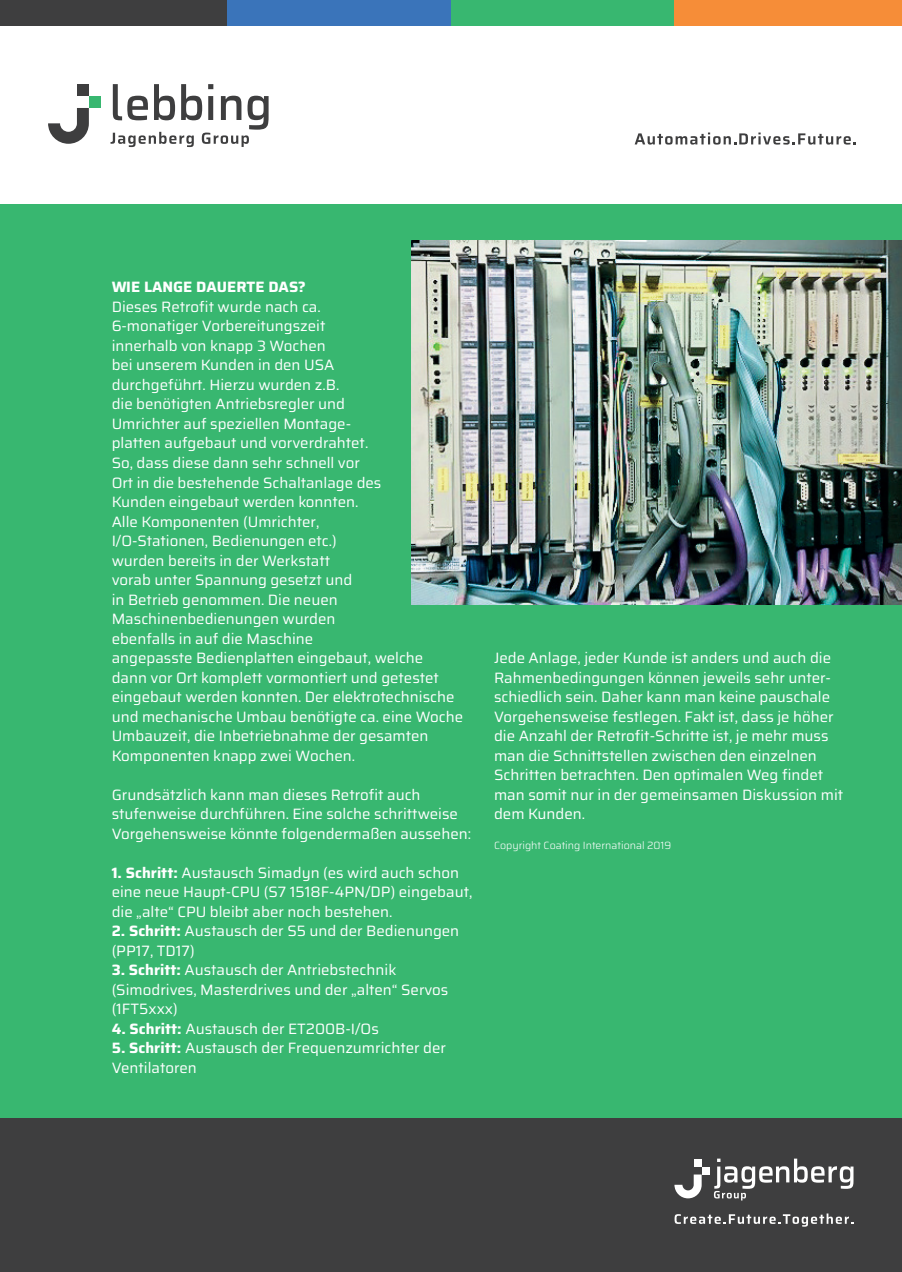
<style>
.page{position:relative;width:902px;height:1272px;background:#fff}
.page>*{position:absolute;margin:0;border:0;box-sizing:border-box;transform-origin:0 0}
.t1{font:15px/19.5px "Saira";color:#fff}
.t2{font:700 15px "Saira";color:#fff}
.t3{font:300 10.5px "Saira";color:#fff}
.s1{font-weight:700}
</style>
<div class="page">
<div style="left:0;top:204px;width:901px;height:925px;background:#38b770"></div>
<svg style="left:48px;top:108px;width:41px;height:36px"></svg>
<div style="left:89px;top:96px;width:12px;height:12px;background:#38b770"></div>
<div style="left:77px;top:84px;width:12px;height:12px;background:#3e3e3f"></div>
<svg style="left:110px;top:84px;width:158px;height:63px"></svg>
<svg style="left:634px;top:132px;width:221px;height:13px"></svg>
<div style="left:0;top:1118px;width:901px;height:153px;background:#3e3e3f"></div>
<svg style="left:674px;top:1213px;width:179px;height:13px"></svg>
<svg style="left:674px;top:1174px;width:27px;height:24px"></svg>
<div style="left:701px;top:1166px;width:8px;height:8px;background:#fff"></div>
<div style="left:693px;top:1158px;width:8px;height:8px;background:#fff"></div>
<svg style="left:713px;top:1158px;width:140px;height:42px"></svg>
<div style="left:0;top:0;width:227px;height:26px;background:#3e3e3f"></div>
<div style="left:227px;top:0;width:224px;height:26px;background:#3a74ba"></div>
<div style="left:451px;top:0;width:223px;height:26px;background:#38b770"></div>
<div style="left:674px;top:0;width:227px;height:26px;background:#f68d38"></div>
<img style="left:411px;top:240px;width:490px;height:364px">
<p class="t2" style="left:112px;top:275px;width:196px">WIE LANGE DAUERTE DAS?</p>
<p class="t1" style="left:112px;top:296px;width:353px">Dieses Retrofit wurde nach ca.<br>6-monatiger Vorbereitungszeit<br>innerhalb von knapp 3 Wochen<br>bei unserem Kunden in den USA<br>durchgeführt. Hierzu wurden z.B.<br>die benötigten Antriebsregler und<br>Umrichter auf speziellen Montage-<br>platten aufgebaut und vorverdrahtet.<br>So, dass diese dann sehr schnell vor<br>Ort in die bestehende Schaltanlage des<br>Kunden eingebaut werden konnten.<br>Alle Komponenten (Umrichter,<br>I/O-Stationen, Bedienungen etc.)<br>wurden bereits in der Werkstatt<br>vorab unter Spannung gesetzt und<br>in Betrieb genommen. Die neuen Maschinenbedienungen wurden<br>ebenfalls in auf die Maschine<br>angepasste Bedienplatten eingebaut, welche<br>dann vor Ort komplett vormontiert und getestet eingebaut werden konnten. Der elektrotechnische und mechanische Umbau benötigte ca. eine Woche Umbauzeit, die Inbetriebnahme der gesamten Komponenten knapp zwei Wochen.</p>
<p class="t1" style="left:112px;top:784px;width:361px">Grundsätzlich kann man dieses Retrofit auch stufenweise durchführen. Eine solche schrittweise<br>Vorgehensweise könnte folgendermaßen aus sehen:</p>
<p class="t1" style="left:112px;top:862px;width:362px"><span class="s1">1. Schritt:</span> Austausch Simadyn (es wird auch schon eine neue Haupt-CPU (S7 1518F-4PN/DP) eingebaut, die „alte“ CPU bleibt aber noch bestehen.</p>
<p class="t1" style="left:112px;top:920px;width:349px"><span class="s1">2. Schritt:</span> Austausch der S5 und der Bedienungen (PP17, TD17)</p>
<p class="t1" style="left:112px;top:959px;width:338px"><span class="s1">3. Schritt:</span> Austausch der Antriebstechnik<br>( Simodrives, Masterdrives und der „alten“ Servos (1FT5xxx)</p>
<p class="t1" style="left:112px;top:1018px;width:269px"><span class="s1">4. Schritt:</span> Austausch der ET200B-I/Os</p>
<p class="t1" style="left:112px;top:1037px;width:336px"><span class="s1">5. Schritt:</span> Austausch der Frequenzumrichter der<br>Ventilatoren</p>
<p class="t1" style="left:494px;top:647px;width:350px">Jede Anlage, jeder Kunde ist anders und auch die Rahmenbedingungen können jeweils sehr unter&shy;schiedlich sein. Daher kann man keine pauschale Vorgehensweise festlegen. Fakt ist, dass je höher die Anzahl der Retrofit-Schritte ist, je mehr muss man die Schnittstellen zwischen den einzelnen Schritten betrachten. Den optimalen Weg findet man somit nur in der gemeinsamen Diskussion mit dem Kunden.</p>
<p class="t3" style="left:494px;top:837px;width:179px">Copyright Coating International 2019</p>
</div>
